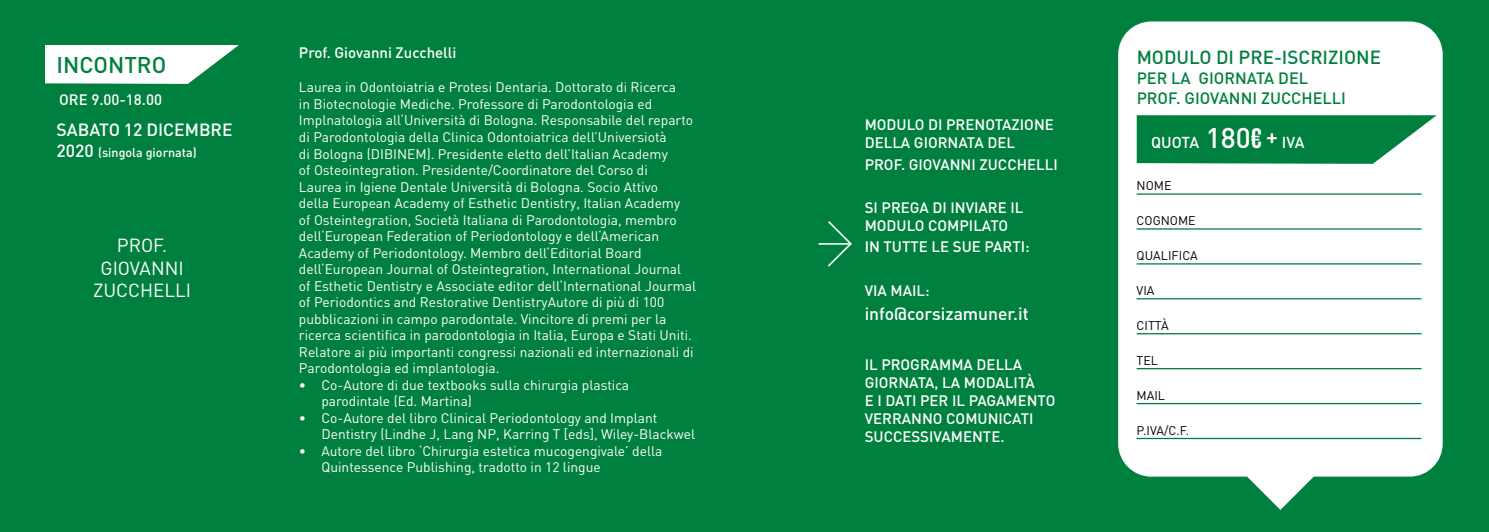
<style>
.page{position:relative;width:1489px;height:532px;background:#fff}
.page>*{position:absolute;margin:0;border:0;box-sizing:border-box;transform-origin:0 0}
.t1{font:500 22.5px "DIN";color:#00803e}
.t2{font:18.75px/22.5px "DIN";color:#fff;text-align:center}
.t3{font:500 18.75px "DIN";color:#00803e}
.t4{font:500 17.5px "DIN";color:#fff}
.t5{font:500 16.25px/19.5px "DIN";color:#00803e}
.t6{font:500 15.62px "DIN";letter-spacing:-.01em;color:#fff}
.t7{font:500 15px/18px "DIN";color:#fff}
.t8{font:13.75px/16.5px "DIN";color:#fff}
.t9{font:12.5px "DIN";color:#000}
.t10{font:500 12.5px "DIN";color:#fff}
.s1{font-size:17.5px}
.s2{font-size:28.12px}
.s3{font-family:"Bebas Neue";font-weight:400;font-size:28.12px}
</style>
<div class="page">
<div style="left:0;top:0;width:1488px;height:531px;background:#00803e"></div>
<svg style="left:45px;top:45px;width:194px;height:39px;background:#dbede3"></svg>
<svg style="left:827px;top:221px;width:24px;height:45px"></svg>
<hr style="left:818px;top:243px;width:32px;height:1px;background:#fff">
<svg style="left:1118px;top:21px;width:325px;height:489px;background:#e9f4ee"></svg>
<svg style="left:1136px;top:115px;width:300px;height:49px"></svg>
<hr style="left:1136px;top:193px;width:285px;height:2px;background:#007934">
<hr style="left:1136px;top:228px;width:285px;height:1px;background:#007934">
<hr style="left:1136px;top:263px;width:285px;height:1px;background:#007934">
<hr style="left:1136px;top:298px;width:285px;height:1px;background:#007934">
<hr style="left:1136px;top:333px;width:285px;height:1px;background:#007934">
<hr style="left:1136px;top:368px;width:285px;height:1px;background:#007934">
<hr style="left:1136px;top:403px;width:285px;height:1px;background:#007934">
<hr style="left:1136px;top:437px;width:285px;height:2px;background:#007934">
<h1 class="t1" style="left:57px;top:51px;width:111px">INCONTRO</h1>
<p class="t7" style="left:59px;top:90px;width:104px">ORE 9.00-18.00</p>
<p class="t4" style="left:57px;top:118px;width:178px">SABATO 12 DICEMBRE</p>
<p class="t10" style="left:57px;top:144px;width:142px"><span class="s1">2020</span> (singola giornata)</p>
<h2 class="t2" style="left:93px;top:233px;width:100px">PROF.<br>GIOVANNI<br>ZUCCHELLI</h2>
<p class="t7" style="left:299px;top:43px;width:159px">Prof. Giovanni Zucchelli</p>
<p class="t8" style="left:299px;top:79px;width:399px">Laurea in Odontoiatria e Protesi Dentaria. Dottorato di Ricerca<br>in Biotecnologie Mediche. Professore di Parodontologia ed Implnatologia all‘Università di Bologna. Responsabile del reparto di Parodontologia della Clinica Odontoiatrica dell’Universiotà<br>di Bologna (DIBINEM). Presidente eletto dell’Italian Academy<br>of Osteointegration. Presidente/Coordinatore del Corso di<br>Laurea in Igiene Dentale Università di Bologna. Socio Attivo<br>della European Academy of Esthetic Dentistry, Italian Academy<br>of Osteintegration, Società Italiana di Parodontologia, membro dell‘European Federation of Periodontology e dell‘American Academy of Periodontology. Membro dell‘Editorial Board dell‘European Journal of Osteintegration, International Journal of Esthetic Dentistry e Associate editor dell‘International Jourmal of Periodontics and Restorative DentistryAutore di più di 100 pubblicazioni in campo parodontale. Vincitore di premi per la ricerca scientifica in parodontologia in Italia, Europa e Stati Uniti.<br>Relatore ai più importanti congressi nazionali ed internazionali di Parodontologia ed implantologia.</p>
<p class="t8" style="left:321px;top:376px;width:309px;text-indent:-22px">• Co-Autore di due textbooks sulla chirurgia plastica parodintale (Ed. Martina)</p>
<p class="t8" style="left:321px;top:409px;width:375px;text-indent:-22px">• Co-Autore del libro Clinical Periodontology and Implant<br>Dentistry (Lindhe J, Lang NP, Karring T [eds], Wiley-Blackwel</p>
<p class="t8" style="left:321px;top:442px;width:342px;text-indent:-22px">• Autore del libro ‘Chirurgia estetica mucogengivale’ della<br>Quintessence Publishing, tradotto in 12 lingue</p>
<p class="t7" style="left:864px;top:115px;width:191px">MODULO DI PRENOTAZIONE<br>DELLA GIORNATA DEL</p>
<p class="t7" style="left:864px;top:155px;width:195px">PROF. GIOVANNI ZUCCHELLI</p>
<p class="t7" style="left:864px;top:198px;width:160px">SI PREGA DI INVIARE IL<br>MODULO COMPILATO</p>
<p class="t7" style="left:864px;top:237px;width:166px">IN TUTTE LE SUE PARTI:</p>
<p class="t7" style="left:864px;top:280px;width:66px">VIA MAIL:</p>
<p class="t4" style="left:864px;top:302px;width:165px">info@corsizamuner.it</p>
<p class="t7" style="left:864px;top:354px;width:192px">IL PROGRAMMA DELLA<br>GIORNATA, LA MODALITÀ<br>E I DATI PER IL PAGAMENTO<br>VERRANNO COMUNICATI<br>SUCCESSIVAMENTE.</p>
<h2 class="t3" style="left:1136px;top:46px;width:246px">MODULO DI PRE-ISCRIZIONE</h2>
<p class="t5" style="left:1136px;top:68px;width:211px">PER LA GIORNATA DEL<br>PROF. GIOVANNI ZUCCHELLI</p>
<p class="t6" style="left:1151px;top:132px;width:155px">QUOTA <span class="s2">180</span><span class="s3">€ +</span> IVA</p>
<p class="t9" style="left:1136px;top:177px;width:36px">NOME</p>
<p class="t9" style="left:1136px;top:212px;width:61px">COGNOME</p>
<p class="t9" style="left:1136px;top:247px;width:63px">QUALIFICA</p>
<p class="t9" style="left:1136px;top:282px;width:19px">VIA</p>
<p class="t9" style="left:1136px;top:317px;width:34px">CITTÀ</p>
<p class="t9" style="left:1136px;top:352px;width:23px">TEL</p>
<p class="t9" style="left:1136px;top:387px;width:30px">MAIL</p>
<p class="t9" style="left:1136px;top:422px;width:54px">P.IVA/C.F.</p>
</div>
